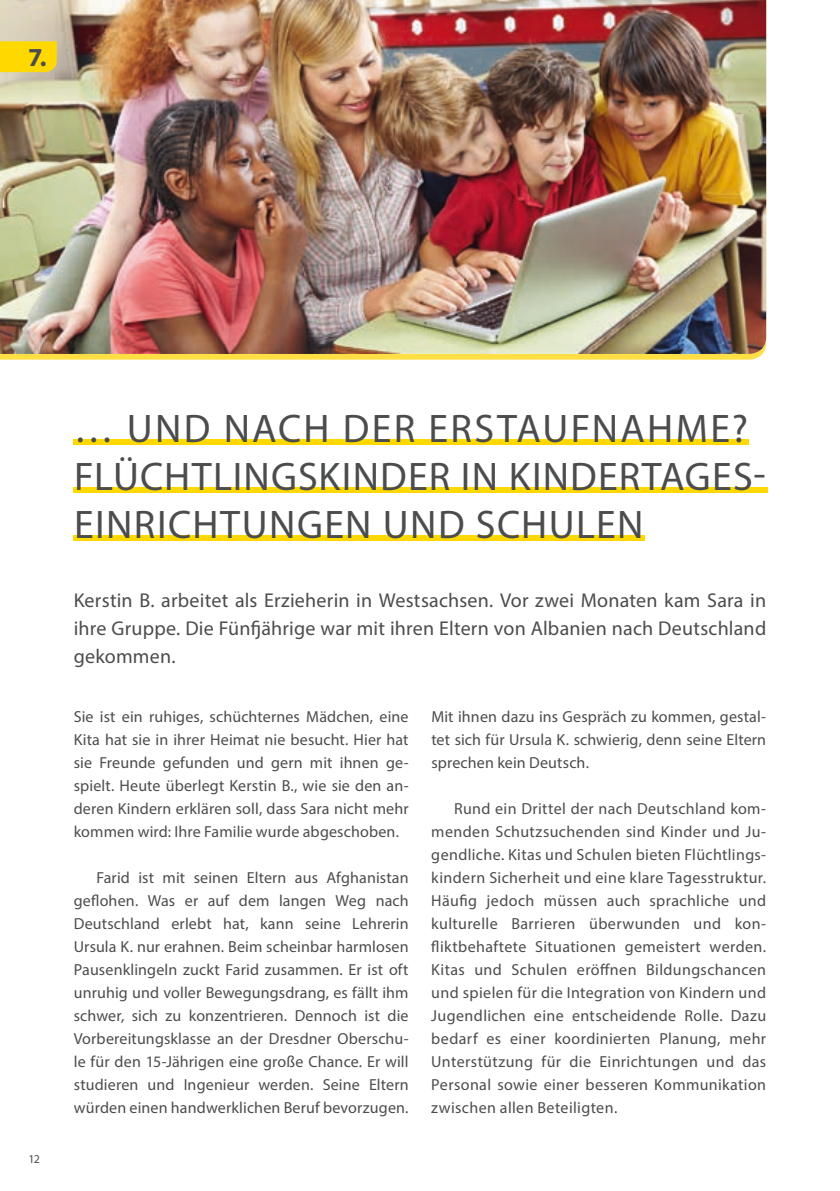
<style>
.page{position:relative;width:840px;height:1191px;background:#fff}
.page>*{position:absolute;margin:0;border:0;box-sizing:border-box;transform-origin:0 0}
.Headline{font:40px "Myriad Pro";letter-spacing:.035em;color:#4b4c4d}
.Headline-2{font:40px "Myriad Pro";letter-spacing:.055em;color:#4b4c4d}
.Kapitel{font:700 26px "Myriad Pro";color:#4b4c4d}
.Einleitung_Themen{font:20px/28px "Myriad Pro";letter-spacing:.01em;color:#4b4c4d;text-align:justify}
.Fließtext{font:16px/23px "Myriad Pro";letter-spacing:.01em;color:#4b4c4d;text-align:justify}
.Fließtext_o_E{font:16px/23px "Myriad Pro";letter-spacing:.005em;color:#4b4c4d;text-align:justify}
.t1{font:12px "Myriad Pro";color:#4b4c4d}
</style>
<div class="page">
<img style="left:0;top:0;width:765px;height:354px">
<div style="left:0;top:41px;width:57px;height:31px;background:#ffd800"></div>
<div style="left:74px;top:439px;width:674px;height:6px;background:#ffd800"></div>
<div style="left:74px;top:487px;width:693px;height:6px;background:#ffd800"></div>
<div style="left:74px;top:535px;width:570px;height:6px;background:#ffd800"></div>
<p class="Kapitel" style="left:28px;top:41px;width:20px">7.</p>
<p class="t1" style="left:28px;top:1151px;width:13px">12</p>
<p class="Headline-2" style="left:74px;top:404px;width:675px">… UND NACH DER ERSTAUFNAHME?</p>
<p class="Headline" style="left:74px;top:452px;width:692px">FLÜCHTLINGSKINDER IN KINDERTAGES-</p>
<p class="Headline" style="left:74px;top:500px;width:570px">EINRICHTUNGEN UND SCHULEN</p>
<p class="Einleitung_Themen" style="left:74px;top:586px;width:693px">Kerstin B. arbeitet als Erzieherin in Westsachsen. Vor zwei Monaten kam Sara in ihre Gruppe. Die Fünfjährige war mit ihren Eltern von Albanien nach Deutschland gekommen.</p>
<p class="Fließtext_o_E" style="left:74px;top:705px;width:336px">Sie ist ein ruhiges, schüchternes Mädchen, eine Kita hat sie in ihrer Heimat nie besucht. Hier hat sie Freunde gefunden und gern mit ihnen ge&shy;spielt. Heute überlegt Kerstin B., wie sie den an&shy;deren Kindern erklären soll, dass Sara nicht mehr kommen wird: Ihre Familie wurde abgeschoben.</p>
<p class="Fließtext" style="left:74px;top:866px;width:336px;text-indent:23px">Farid ist mit seinen Eltern aus Afghanistan geflohen. Was er auf dem langen Weg nach Deutschland erlebt hat, kann seine Lehrerin Ursula K. nur erahnen. Beim scheinbar harmlosen Pausenklingeln zuckt Farid zusammen. Er ist oft unruhig und voller Bewegungsdrang, es fällt ihm schwer, sich zu konzentrieren. Dennoch ist die Vorbereitungsklasse an der Dresdner Oberschu&shy;le für den 15-Jährigen eine große Chance. Er will studieren und Ingenieur werden. Seine Eltern würden einen handwerklichen Beruf bevorzugen.</p>
<p class="Fließtext" style="left:431px;top:705px;width:336px">Mit ihnen dazu ins Gespräch zu kommen, gestal&shy;tet sich für Ursula K. schwierig, denn seine Eltern sprechen kein Deutsch.</p>
<p class="Fließtext" style="left:431px;top:797px;width:336px;text-indent:23px">Rund ein Drittel der nach Deutschland kom&shy;menden Schutzsuchenden sind Kinder und Ju&shy;gendliche. Kitas und Schulen bieten Flüchtlings&shy;kindern Sicherheit und eine klare Tagesstruktur.<br>Häufig jedoch müssen auch sprachliche und kulturelle Barrieren überwunden und kon&shy;fliktbehaftete Situationen gemeistert werden.<br>Kitas und Schulen eröffnen Bildungschancen und spielen für die Integration von Kindern und Jugendlichen eine entscheidende Rolle. Dazu bedarf es einer koordinierten Planung, mehr Unterstützung für die Einrichtungen und das Personal sowie einer besseren Kommunikation zwischen allen Beteiligten.</p>
</div>
